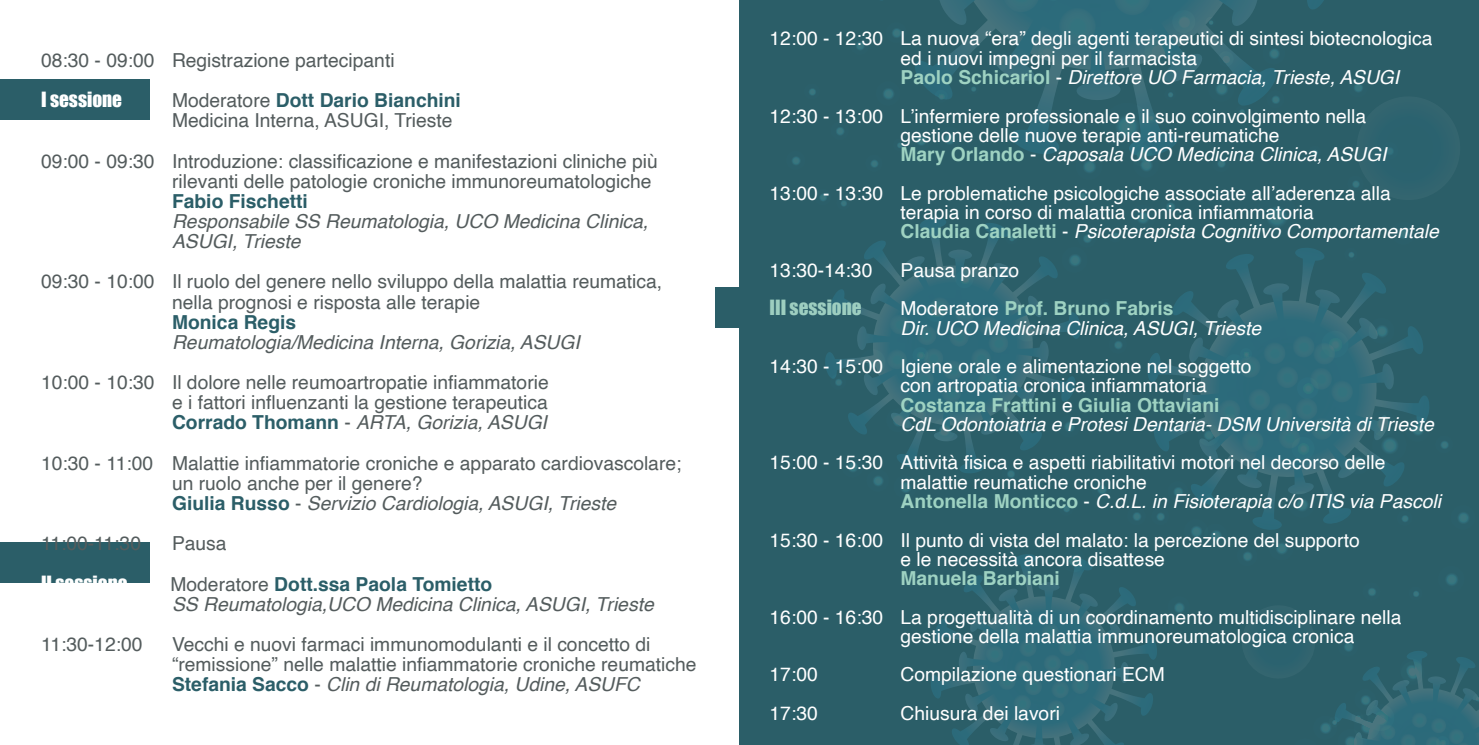
<style>
.page{position:relative;width:1479px;height:745px;background:#fff}
.page>*{position:absolute;margin:0;border:0;box-sizing:border-box;transform-origin:0 0}
.t1{font:19.25px/19.2px "Helvetica";color:#fff}
.t2{font:19.25px/20.1px "Helvetica";color:#545c5d}
.t3{font:italic 19.25px/20.1px "Helvetica";color:#545c5d}
.t4{font:italic 19.25px/19.2px "Helvetica";color:#fff}
.t5{font:700 19.25px "Helvetica";color:#2b5e68}
.t6{font:19.25px "Impact";color:#fff}
.t7{font:700 19.25px "Helvetica";color:#9ed2c2}
.t8{font:19.25px "Impact";color:#9dcec0}
.s1{font-weight:700;color:#2b5e68}
.s2{font-style:italic}
.s3{font-style:normal}
.s4{font-weight:700;font-style:normal;color:#2b5e68}
.s5{font-weight:700;color:#9ed2c2}
.s6{font-weight:700;font-style:normal;color:#9ed2c2}
</style>
<div class="page">
<div style="left:739px;top:0;width:739px;height:744px;background:#2b5e68"></div>
<div style="left:715px;top:287px;width:198px;height:40px;background:#2b5e68"></div>
<div style="left:0;top:542px;width:149px;height:40px;background:#2b5e68"></div>
<svg style="left:792px;top:0;width:686px;height:744px"></svg>
<div style="left:0;top:79px;width:149px;height:40px;background:#2b5e68"></div>
<p class="t2" style="left:41px;top:51px;width:355px">08:30 - 09:00 Registrazione partecipanti</p>
<p class="t6" style="left:41px;top:85px;width:82px">I sessione</p>
<p class="t2" style="left:172px;top:91px;width:290px">Moderatore <span class="s1">Dott Dario Bianchini<br></span>Medicina Interna, ASUGI, Trieste</p>
<p class="t2" style="left:172px;top:151px;width:487px;text-indent:-131px">09:00 - 09:30 Introduzione: classificazione e manifestazioni cliniche più rilevanti delle patologie croniche immunoreumatologiche</p>
<p class="t5" style="left:172px;top:185px;width:137px">Fabio Fischetti</p>
<p class="t3" style="left:172px;top:211px;width:478px">Responsabile SS Reumatologia, UCO Medicina Clinica,<br>ASUGI, Trieste</p>
<p class="t2" style="left:172px;top:272px;width:491px;text-indent:-131px">09:30 - 10:00 Il ruolo del genere nello sviluppo della malattia reumatica, nella prognosi e risposta alle terapie</p>
<p class="t5" style="left:172px;top:306px;width:126px">Monica Regis</p>
<p class="t3" style="left:172px;top:332px;width:409px">Reumatologia/Medicina Interna, Gorizia, ASUGI</p>
<p class="t2" style="left:172px;top:372px;width:378px;text-align:justify;text-indent:-131px">10:00 - 10:30 Il dolore nelle reumoartropatie infiammatorie e i fattori influenzanti la gestione terapeutica <span class="s1">Corrado Thomann</span> - <span class="s2">ARTA, Gorizia, ASUGI</span></p>
<p class="t2" style="left:172px;top:453px;width:511px;text-indent:-131px">10:30 - 11:00 Malattie infiammatorie croniche e apparato cardiovascolare; un ruolo anche per il genere?<br><span class="s1">Giulia Russo</span> - <span class="s2">Servizio Cardiologia, ASUGI, Trieste</span></p>
<p class="t2" style="left:41px;top:533px;width:101px">11:00-11:30</p>
<p class="t2" style="left:172px;top:533px;width:56px">Pausa</p>
<p class="t6" style="left:41px;top:567px;width:88px">II sessione</p>
<p class="t3" style="left:170px;top:574px;width:484px"><span class="s3">Moderatore</span> <span class="s4">Dott.ssa Paola Tomietto<br></span>SS Reumatologia,UCO Medicina Clinica, ASUGI, Trieste</p>
<p class="t2" style="left:41px;top:634px;width:103px">11:30-12:00</p>
<p class="t2" style="left:172px;top:634px;width:526px">Vecchi e nuovi farmaci immunomodulanti e il concetto di “remissione” nelle malattie infiammatorie croniche reumatiche<br><span class="s1">Stefania Sacco</span> - <span class="s2">Clin di Reumatologia, Udine, ASUFC</span></p>
<p class="t1" style="left:900px;top:30px;width:533px;text-indent:-131px">12:00 - 12:30 La nuova “era” degli agenti terapeutici di sintesi biotecnologica ed i nuovi impegni per il farmacista<br><span class="s5">Paolo Schicariol</span> - <span class="s2">Direttore UO Farmacia, Trieste, ASUGI</span></p>
<p class="t1" style="left:900px;top:107px;width:487px;text-indent:-131px">12:30 - 13:00 L’infermiere professionale e il suo coinvolgimento nella gestione delle nuove terapie anti-reumatiche<br><span class="s5">Mary Orlando</span> - <span class="s2">Caposala UCO Medicina Clinica, ASUGI</span></p>
<p class="t1" style="left:900px;top:184px;width:540px;text-indent:-131px">13:00 - 13:30 Le problematiche psicologiche associate all’aderenza alla terapia in corso di malattia cronica infiammatoria<br><span class="s5">Claudia Canaletti</span> - <span class="s2">Psicoterapista Cognitivo Comportamentale</span></p>
<p class="t1" style="left:769px;top:261px;width:104px">13:30-14:30</p>
<p class="t1" style="left:900px;top:261px;width:120px">Pausa pranzo</p>
<p class="t8" style="left:769px;top:292px;width:94px">III sessione</p>
<p class="t4" style="left:900px;top:299px;width:362px"><span class="s3">Moderatore</span> <span class="s6">Prof. Bruno Fabris<br></span>Dir. UCO Medicina Clinica, ASUGI, Trieste</p>
<p class="t1" style="left:900px;top:357px;width:535px;text-indent:-131px">14:30 - 15:00 Igiene orale e alimentazione nel soggetto<br>con artropatia cronica infiammatoria<br><span class="s5">Costanza Frattini</span> e <span class="s5">Giulia Ottaviani<br></span><span class="s2">CdL Odontoiatria e Protesi Dentaria- DSM Università di Trieste</span></p>
<p class="t1" style="left:900px;top:453px;width:542px;text-indent:-131px">15:00 - 15:30 Attività fisica e aspetti riabilitativi motori nel decorso delle malattie reumatiche croniche<br><span class="s5">Antonella Monticco</span> - <span class="s2">C.d.L. in Fisioterapia c/o ITIS via Pascoli</span></p>
<p class="t1" style="left:900px;top:530px;width:460px;text-indent:-131px">15:30 - 16:00 Il punto di vista del malato: la percezione del supporto e le necessità ancora disattese</p>
<p class="t7" style="left:900px;top:562px;width:161px">Manuela Barbiani</p>
<p class="t1" style="left:900px;top:607px;width:502px;text-indent:-131px">16:00 - 16:30 La progettualità di un coordinamento multidisciplinare nella gestione della malattia immunoreumatologica cronica</p>
<p class="t1" style="left:769px;top:665px;width:50px">17:00</p>
<p class="t1" style="left:900px;top:665px;width:266px">Compilazione questionari ECM</p>
<p class="t1" style="left:769px;top:703px;width:50px">17:30</p>
<p class="t1" style="left:900px;top:703px;width:161px">Chiusura dei lavori</p>
</div>
